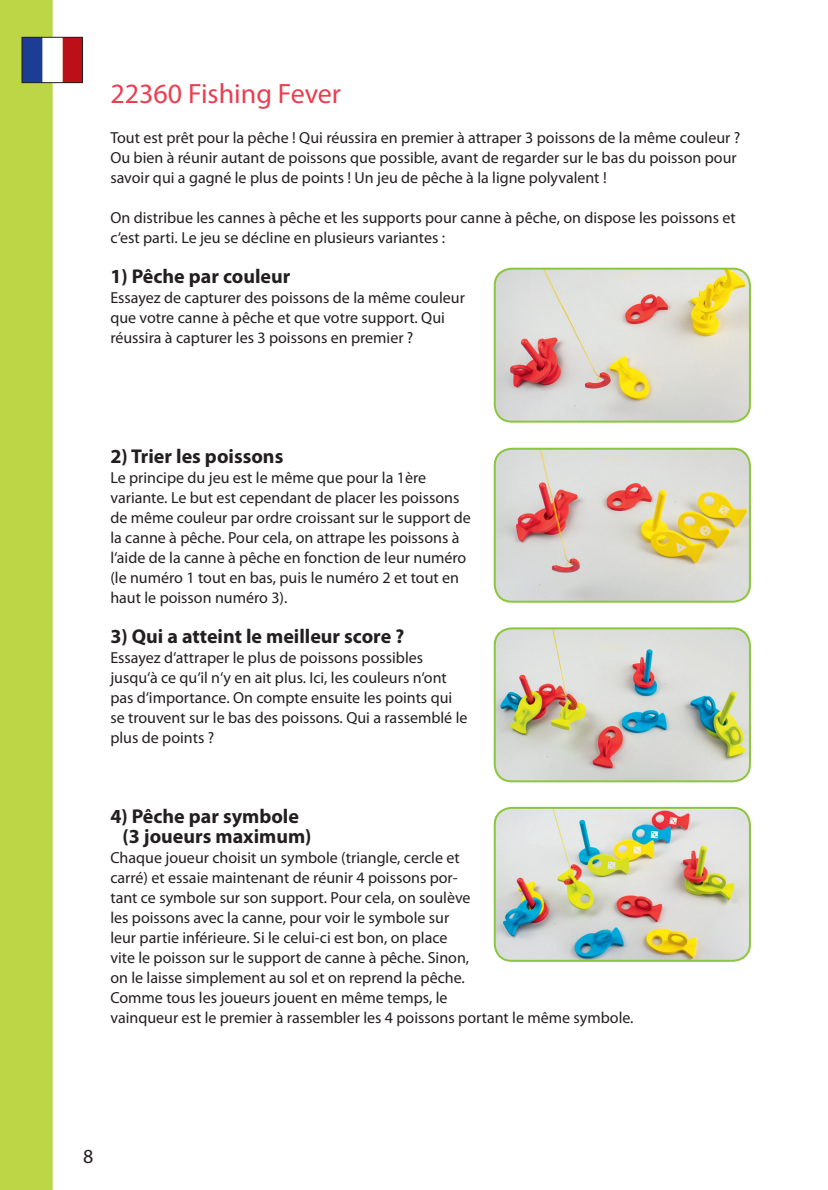
<style>
.page{position:relative;width:828px;height:1190px;background:#fff}
.page>*{position:absolute;margin:0;border:0;box-sizing:border-box;transform-origin:0 0}
.t1{font:28px "Myriad Pro";color:#eb3e51}
.t2{font:700 20px/20px "Myriad Pro";color:#231f20}
.t3{font:20px "Myriad Pro";color:#231f20}
.t4{font:16px/20px "Myriad Pro";color:#231f20}
</style>
<div class="page">
<div style="left:0;top:0;width:53px;height:1190px;background:#bcd646"></div>
<img style="left:23px;top:39px;width:58px;height:42px">
<div style="left:21px;top:37px;width:62px;height:46px;border:1px solid #231f20"></div>
<img style="left:495px;top:269px;width:255px;height:152px">
<div style="left:494px;top:268px;width:257px;height:154px;border:2px solid #8bc63e;border-radius:17px"></div>
<img style="left:495px;top:449px;width:255px;height:152px">
<div style="left:494px;top:448px;width:257px;height:154px;border:2px solid #8bc63e;border-radius:17px"></div>
<img style="left:495px;top:808px;width:255px;height:152px">
<div style="left:494px;top:807px;width:257px;height:154px;border:2px solid #8bc63e;border-radius:17px"></div>
<img style="left:495px;top:630px;width:255px;height:151px">
<div style="left:494px;top:627px;width:257px;height:155px;border:2px solid #8bc63e;border-radius:17px"></div>
<p class="t1" style="left:110px;top:76px;width:232px">22360 Fishing Fever</p>
<p class="t4" style="left:110px;top:127px;width:631px">Tout est prêt pour la pêche ! Qui réussira en premier à attraper 3 poissons de la même couleur ?<br>Ou bien à réunir autant de poissons que possible, avant de regarder sur le bas du poisson pour savoir qui a gagné le plus de points ! Un jeu de pêche à la ligne polyvalent !</p>
<p class="t4" style="left:110px;top:207px;width:627px">On distribue les cannes à pêche et les supports pour canne à pêche, on dispose les poissons et c‘est parti. Le jeu se décline en plusieurs variantes :</p>
<p class="t2" style="left:110px;top:266px;width:181px">1) Pêche par couleur</p>
<p class="t4" style="left:110px;top:287px;width:356px">Essayez de capturer des poissons de la même couleur que votre canne à pêche et que votre support. Qui réussira à capturer les 3 poissons en premier ?</p>
<p class="t2" style="left:110px;top:446px;width:174px">2) Trier les poissons</p>
<p class="t4" style="left:110px;top:467px;width:362px">Le principe du jeu est le même que pour la 1ère variante. Le but est cependant de placer les poissons de même couleur par ordre croissant sur le support de la canne à pêche. Pour cela, on attrape les poissons à l‘aide de la canne à pêche en fonction de leur numéro (le numéro 1 tout en bas, puis le numéro 2 et tout en haut le poisson numéro 3).</p>
<p class="t2" style="left:110px;top:626px;width:295px">3) Qui a atteint le meilleur score ?</p>
<p class="t4" style="left:110px;top:647px;width:358px">Essayez d‘attraper le plus de poissons possibles jusqu‘à ce qu‘il n‘y en ait plus. Ici, les couleurs n‘ont pas d‘importance. On compte ensuite les points qui se trouvent sur le bas des poissons. Qui a rassemblé le plus de points ?</p>
<p class="t2" style="left:122px;top:806px;width:190px;text-indent:-12px">4) Pêche par symbole (3 joueurs maximum)</p>
<p class="t4" style="left:110px;top:847px;width:525px">Chaque joueur choisit un symbole (triangle, cercle et<br>carré) et essaie maintenant de réunir 4 poissons por-<br>tant ce symbole sur son support. Pour cela, on soulève<br>les poissons avec la canne, pour voir le symbole sur<br>leur partie inférieure. Si le celui-ci est bon, on place<br>vite le poisson sur le support de canne à pêche. Sinon,<br>on le laisse simplement au sol et on reprend la pêche.<br>Comme tous les joueurs jouent en même temps, le<br>vainqueur est le premier à rassembler les 4 poissons portant le même symbole.</p>
<p class="t3" style="left:83px;top:1144px;width:12px">8</p>
</div>
